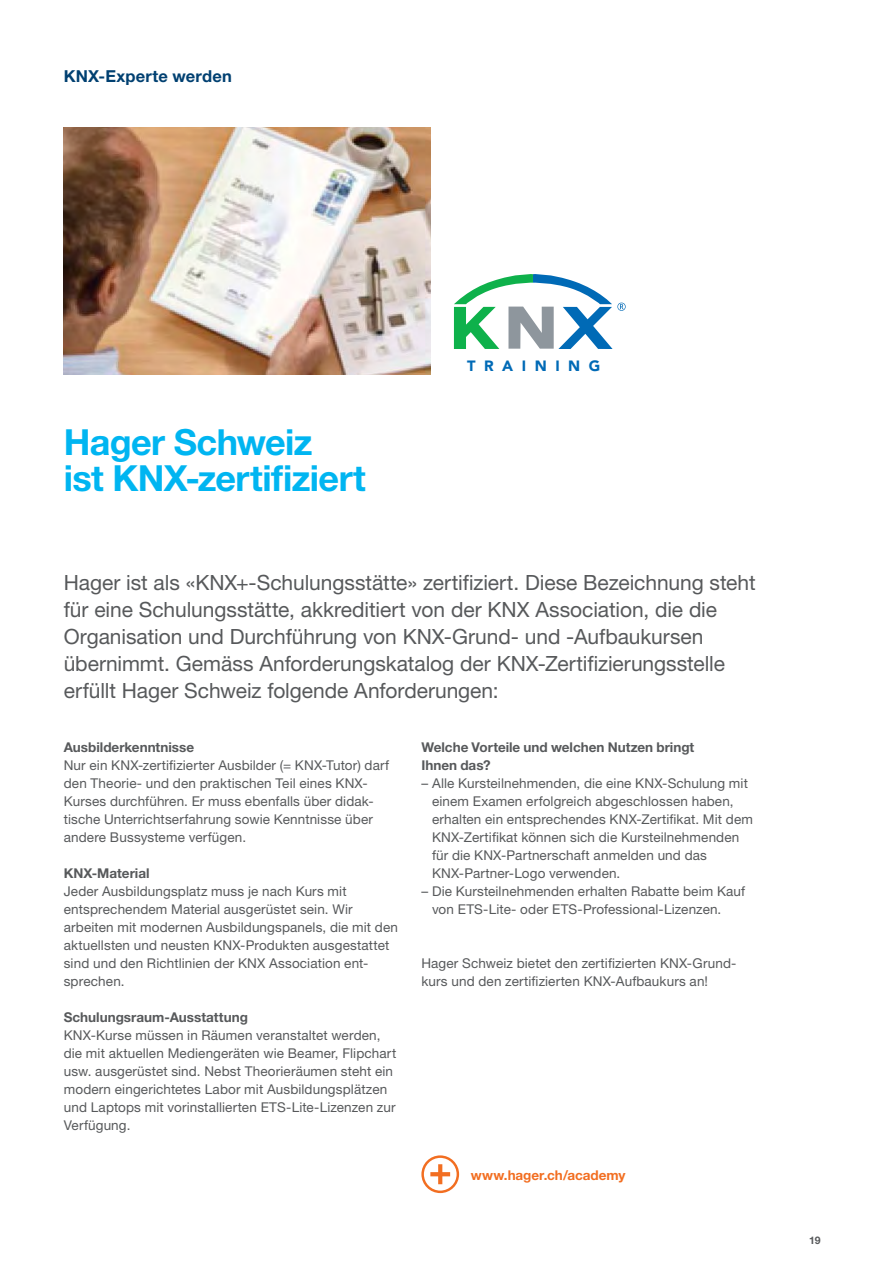
<style>
.page{position:relative;width:893px;height:1263px;background:#fff}
.page>*{position:absolute;margin:0;border:0;box-sizing:border-box;transform-origin:0 0}
.t1{font:700 36px/36px "Helvetica Neue LTW1 G";letter-spacing:-.015em;color:#00b5f1}
.t2{font:21px/27px "Helvetica Neue LTW1 G";letter-spacing:-.005em;color:#57595b}
.t3{font:700 16.5px "Helvetica Neue LTW1 G";letter-spacing:.01em;color:#004071}
.t4{font:900 14.85px "Avenir";letter-spacing:.58em;color:#006ab6}
.t5{font:13.5px/18px "Helvetica Neue LTW1 G";letter-spacing:.01em;color:#57595b}
.t6{font:700 13.5px/18px "Helvetica Neue LTW1 G";color:#57595b}
.t7{font:700 13.5px "Helvetica Neue LTW1 G";color:#f26e21}
.t8{font:700 10.5px "Helvetica Neue LTW1 G";color:#57595b}
</style>
<div class="page">
<img style="left:64px;top:128px;width:367px;height:246px">
<svg style="left:454px;top:274px;width:172px;height:75px"></svg>
<div style="left:421px;top:1155px;width:38px;height:38px;border:2px solid #f26e21;border-radius:50%"></div>
<svg style="left:430px;top:1164px;width:20px;height:20px"></svg>
<p class="t3" style="left:64px;top:65px;width:170px">KNX-Experte werden</p>
<h1 class="t1" style="left:64px;top:424px;width:303px">Hager Schweiz<br>ist KNX-zertifiziert</h1>
<p class="t4" style="left:467px;top:356px;width:135px">TRAINING</p>
<p class="t2" style="left:64px;top:569px;width:693px">Hager ist als «KNX+-Schulungsstätte» zertifiziert. Diese Bezeichnung steht für eine Schulungsstätte, akkreditiert von der KNX Association, die die Organisation und Durchführung von KNX-Grund- und -Aufbaukursen übernimmt. Gemäss Anforderungskatalog der KNX-Zertifizierungsstelle erfüllt Hager Schweiz folgende Anforderungen:</p>
<p class="t6" style="left:64px;top:738px;width:132px">Ausbilderkenntnisse</p>
<p class="t5" style="left:64px;top:756px;width:327px">Nur ein KNX-zertifizierter Ausbilder (= KNX-Tutor) darf den Theorie- und den praktischen Teil eines KNX-Kurses durchführen. Er muss ebenfalls über didak&shy;tische Unterrichtserfahrung sowie Kenntnisse über andere Bussysteme verfügen.</p>
<p class="t6" style="left:64px;top:864px;width:87px">KNX-Material</p>
<p class="t5" style="left:64px;top:882px;width:336px">Jeder Ausbildungsplatz muss je nach Kurs mit entsprechendem Material ausgerüstet sein. Wir arbeiten mit modernen Ausbildungspanels, die mit den aktuellsten und neusten KNX-Produkten ausgestattet sind und den Richtlinien der KNX Association ent&shy;sprechen.</p>
<p class="t6" style="left:64px;top:1008px;width:186px">Schulungsraum-Ausstattung</p>
<p class="t5" style="left:64px;top:1026px;width:334px">KNX-Kurse müssen in Räumen veranstaltet werden, die mit aktuellen Mediengeräten wie Beamer, Flipchart usw. ausgerüstet sind. Nebst Theorieräumen steht ein modern eingerichtetes Labor mit Ausbildungsplätzen und Laptops mit vorinstallierten ETS-Lite-Lizenzen zur Verfügung.</p>
<p class="t6" style="left:421px;top:738px;width:274px">Welche Vorteile und welchen Nutzen bringt<br>Ihnen das?</p>
<p class="t5" style="left:432px;top:774px;width:322px;text-indent:-11px">– Alle Kursteilnehmenden, die eine KNX-Schulung mit einem Examen erfolgreich abgeschlossen haben, erhalten ein entsprechendes KNX-Zertifikat. Mit dem KNX-Zertifikat können sich die Kursteilnehmenden für die KNX-Partnerschaft anmelden und das KNX-Partner-Logo verwenden.</p>
<p class="t5" style="left:432px;top:882px;width:315px;text-indent:-11px">– Die Kursteilnehmenden erhalten Rabatte beim Kauf von ETS-Lite- oder ETS-Professional-Lizenzen.</p>
<p class="t5" style="left:421px;top:954px;width:317px">Hager Schweiz bietet den zertifizierten KNX-Grund&shy;kurs und den zertifizierten KNX-Aufbaukurs an!</p>
<p class="t7" style="left:471px;top:1166px;width:156px">www.hager.ch/academy</p>
<p class="t8" style="left:809px;top:1233px;width:13px">19</p>
</div>
